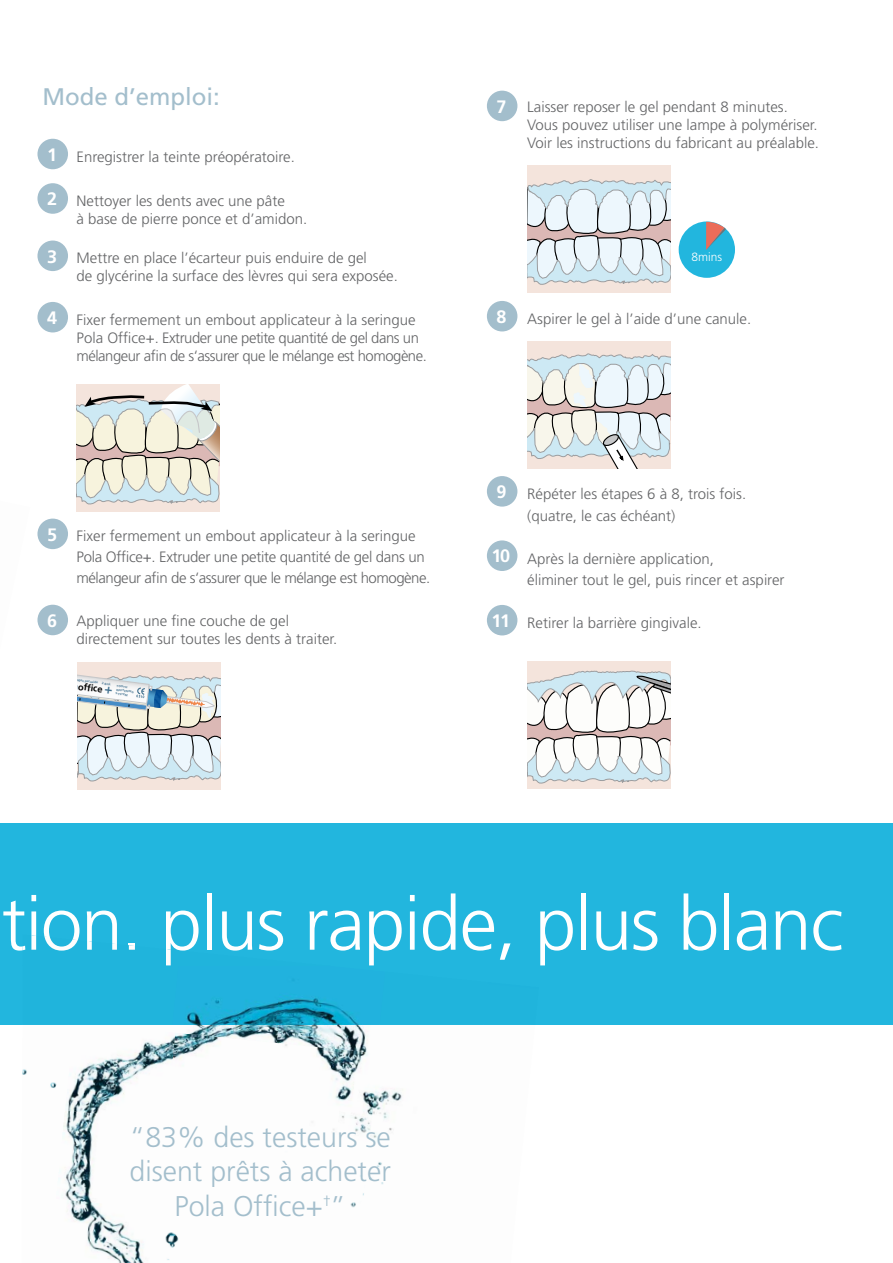
<style>
.page{position:relative;width:893px;height:1263px;background:#fff}
.page>*{position:absolute;margin:0;border:0;box-sizing:border-box;transform-origin:0 0}
.t1{font:300 75px "Frutiger";letter-spacing:-.02em;color:#fff}
.t2{font:300 28.5px/34.2px "Frutiger";color:#a3becc;text-align:center}
.t3{font:24px "Frutiger";color:#a3becc}
.t4{font:700 18px "Frutiger";color:#fff}
.t5{font:300 15px/18px "Frutiger";color:#646567}
.t6{font:300 15px/18px "Frutiger";letter-spacing:-.03em;color:#646567}
.t7{font:300 15px/21px "Frutiger";letter-spacing:-.02em;color:#646567}
.t8{font:300 12px "Frutiger";color:#fff}
.t9{font:700 9.3px "Frutiger";color:#000}
.t10{font:700 3.3px "Frutiger";color:#467492}
.t11{font:700 3.15px "Frutiger";color:#467492}
.t12{font:700 3px/3.9px "Frutiger";color:#467492}
.s1{color:#467492}
.s2{font-size:13.35px;color:#467492}
</style>
<div class="page">
<div style="left:0;top:823px;width:892px;height:202px;background:#22b6de"></div>
<img style="left:165px;top:1232px;width:14px;height:28px">
<img style="left:67px;top:1209px;width:77px;height:54px">
<img style="left:62px;top:1121px;width:36px;height:88px">
<img style="left:379px;top:1089px;width:24px;height:42px">
<img style="left:326px;top:1064px;width:53px;height:74px">
<img style="left:175px;top:1043px;width:34px;height:17px">
<img style="left:66px;top:1043px;width:109px;height:78px">
<img style="left:22px;top:1043px;width:53px;height:67px">
<img style="left:277px;top:1025px;width:91px;height:39px">
<img style="left:144px;top:1025px;width:135px;height:18px">
<img style="left:282px;top:979px;width:77px;height:46px">
<img style="left:186px;top:999px;width:96px;height:26px">
<img style="left:23px;top:935px;width:159px;height:31px">
<svg style="left:77px;top:384px;width:143px;height:128px;background:#dbd9cf"></svg>
<div style="left:37px;top:139px;width:31px;height:30px;background:#a3becc;border-radius:50%"></div>
<div style="left:37px;top:183px;width:31px;height:31px;background:#a3becc;border-radius:50%"></div>
<div style="left:37px;top:241px;width:31px;height:30px;background:#a3becc;border-radius:50%"></div>
<div style="left:37px;top:302px;width:31px;height:30px;background:#a3becc;border-radius:50%"></div>
<div style="left:37px;top:519px;width:31px;height:30px;background:#a3becc;border-radius:50%"></div>
<div style="left:37px;top:605px;width:31px;height:30px;background:#a3becc;border-radius:50%"></div>
<div style="left:487px;top:91px;width:30px;height:30px;background:#a3becc;border-radius:50%"></div>
<div style="left:487px;top:301px;width:30px;height:30px;background:#a3becc;border-radius:50%"></div>
<div style="left:487px;top:476px;width:30px;height:31px;background:#a3becc;border-radius:50%"></div>
<div style="left:487px;top:540px;width:30px;height:31px;background:#a3becc;border-radius:50%"></div>
<div style="left:487px;top:605px;width:30px;height:30px;background:#a3becc;border-radius:50%"></div>
<svg style="left:78px;top:662px;width:142px;height:128px;background:#d8dad9"></svg>
<svg style="left:527px;top:166px;width:143px;height:127px;background:#dadee1"></svg>
<svg style="left:527px;top:662px;width:143px;height:127px"></svg>
<div style="left:679px;top:221px;width:56px;height:57px;background:#22b6de;border-radius:50%"></div>
<svg style="left:706px;top:222px;width:20px;height:28px"></svg>
<svg style="left:527px;top:341px;width:143px;height:128px;background:#dcdddc"></svg>
<h3 class="t3" style="left:43px;top:82px;width:179px">Mode d’emploi:</h3>
<p class="t4" style="left:47px;top:144px;width:12px">1</p>
<p class="t4" style="left:47px;top:188px;width:12px">2</p>
<p class="t4" style="left:47px;top:246px;width:12px">3</p>
<p class="t4" style="left:47px;top:307px;width:12px">4</p>
<p class="t5" style="left:77px;top:148px;width:220px">Enregistrer la teinte préopératoire.</p>
<p class="t5" style="left:77px;top:191px;width:232px">Nettoyer les dents avec une pâte<br>à base de pierre ponce et d’amidon.</p>
<p class="t5" style="left:77px;top:249px;width:323px">Mettre en place l’écarteur puis enduire de gel<br>de glycérine la surface des lèvres qui sera exposée.</p>
<p class="t6" style="left:77px;top:310px;width:352px">Fixer fermement un embout applicateur à la seringue<br>Pola Office+. Extruder une petite quantité de gel dans un mélangeur afin de s‘assurer que le mélange est homogène.</p>
<p class="t4" style="left:47px;top:524px;width:12px">5</p>
<p class="t4" style="left:47px;top:610px;width:12px">6</p>
<p class="t7" style="left:77px;top:525px;width:355px">Fixer fermement un embout applicateur à la seringue<br>Pola Office+. Extruder une petite quantité de gel dans un mélangeur afin de s‘assurer que le mélange est homogène.</p>
<p class="t5" style="left:77px;top:612px;width:262px">Appliquer une fine couche de gel directement sur toutes les dents à traiter.</p>
<p class="t10" style="left:77px;top:678px;width:23px;rotate:7deg">ogen peroxide</p>
<p class="t11" style="left:102px;top:681px;width:10px;rotate:7deg">2.8mL</p>
<p class="t9" style="left:74px;top:680px;width:41px;rotate:7deg"><span class="s1">a</span>office <span class="s2">+</span></p>
<p class="t12" style="left:117px;top:684px;width:19px;rotate:7deg">TOOTH<br>WHITENING<br>SYSTEM</p>
<p class="t4" style="left:497px;top:96px;width:12px">7</p>
<p class="t5" style="left:527px;top:98px;width:293px">Laisser reposer le gel pendant 8 minutes.<br>Vous pouvez utiliser une lampe à polymériser.<br>Voir les instructions du fabricant au préalable.</p>
<p class="t4" style="left:497px;top:306px;width:12px">8</p>
<p class="t8" style="left:691px;top:250px;width:32px">8mins</p>
<p class="t5" style="left:527px;top:310px;width:225px">Aspirer le gel à l’aide d’une canule.</p>
<p class="t4" style="left:497px;top:481px;width:12px">9</p>
<p class="t4" style="left:492px;top:546px;width:20px">10</p>
<p class="t4" style="left:492px;top:610px;width:20px">11</p>
<p class="t5" style="left:527px;top:483px;width:220px;line-height:21.6px">Répéter les étapes 6 à 8, trois fois. (quatre, le cas échéant)</p>
<p class="t5" style="left:527px;top:548px;width:259px;line-height:21px">Après la dernière application,<br>éliminer tout le gel, puis rincer et aspirer</p>
<p class="t5" style="left:527px;top:614px;width:176px">Retirer la barrière gingivale.</p>
<h1 class="t1" style="left:2px;top:881px;width:843px">tion. plus rapide, plus blanc</h1>
<h2 class="t2" style="left:130px;top:1120px;width:263px">“83% des testeurs se disent prêts à acheter<br>Pola Office+<sup>†</sup>”</h2>
</div>
